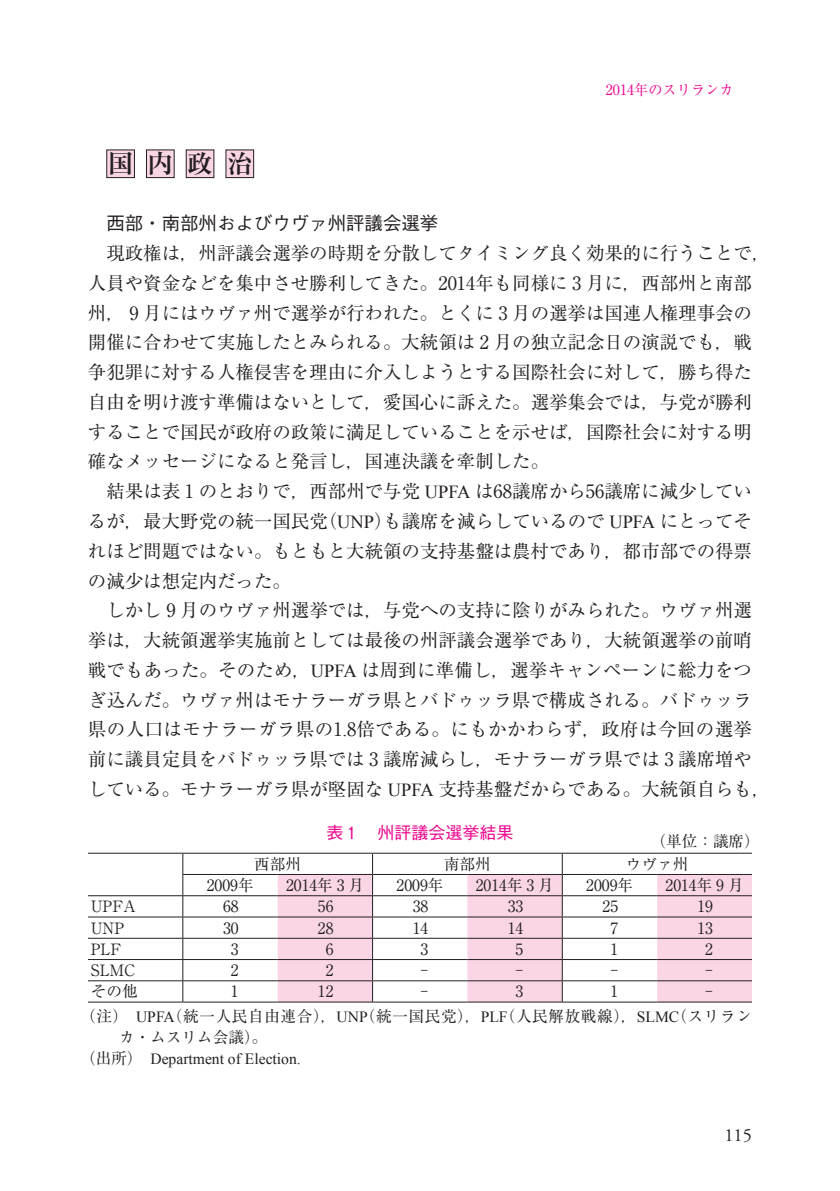
<style>
.page{position:relative;width:840px;height:1191px;background:#fff}
.page>*{position:absolute;margin:0;border:0;box-sizing:border-box;transform-origin:0 0}
.t1{font:700 25.6px "Ryumin Pro";color:#231f20}
.t2{font:18.4px "Ryumin Pro";color:#231f20}
.t3{font:18.4px "Ryumin Pro";letter-spacing:.025em;color:#231f20}
.t4{font:500 18.4px "Gothic BBB Pro";color:#231f20}
.t5{font:18.4px "Adobe Garamond Pro";color:#231f20}
.t6{font:500 17px "Gothic BBB Pro";color:#ed028c}
.t7{font:15.6px "Ryumin Pro";color:#231f20}
.t8{font:15.6px/24.4px "Ryumin Pro";letter-spacing:.04em;color:#231f20}
.t9{font:15.6px/21.2px "Times New Roman";color:#231f20;text-align:center}
.t10{font:14.2px "Ryumin Pro";color:#ed028c}
.s1{font-family:"Times New Roman"}
.s2{font-family:"Ryumin Pro"}
</style>
<div class="page">
<div style="left:107px;top:150px;width:27px;height:28px;background:#fad5e5"></div>
<div style="left:106px;top:150px;width:29px;height:28px;border:1px solid #231f20"></div>
<div style="left:146px;top:150px;width:28px;height:28px;background:#fad5e5"></div>
<div style="left:146px;top:150px;width:28px;height:28px;border:1px solid #231f20"></div>
<div style="left:186px;top:150px;width:28px;height:28px;background:#fad5e5"></div>
<div style="left:186px;top:150px;width:28px;height:28px;border:1px solid #231f20"></div>
<div style="left:226px;top:150px;width:27px;height:28px;background:#fad5e5"></div>
<div style="left:225px;top:150px;width:29px;height:28px;border:1px solid #231f20"></div>
<svg style="left:277px;top:875px;width:474px;height:126px;fill:#fad5e5"></svg>
<hr style="left:88px;top:853px;width:95px;height:1px;background:#231f20">
<hr style="left:183px;top:853px;width:94px;height:1px;background:#231f20">
<hr style="left:277px;top:853px;width:95px;height:1px;background:#231f20">
<hr style="left:372px;top:853px;width:95px;height:1px;background:#231f20">
<hr style="left:467px;top:853px;width:95px;height:1px;background:#231f20">
<hr style="left:562px;top:853px;width:94px;height:1px;background:#231f20">
<hr style="left:656px;top:853px;width:95px;height:1px;background:#231f20">
<hr style="left:182px;top:874px;width:95px;height:1px;background:#231f20">
<hr style="left:277px;top:874px;width:95px;height:1px;background:#231f20">
<hr style="left:372px;top:874px;width:95px;height:1px;background:#231f20">
<hr style="left:467px;top:874px;width:95px;height:1px;background:#231f20">
<hr style="left:562px;top:874px;width:94px;height:1px;background:#231f20">
<hr style="left:656px;top:874px;width:95px;height:1px;background:#231f20">
<hr style="left:88px;top:895px;width:95px;height:1px;background:#231f20">
<hr style="left:183px;top:895px;width:94px;height:1px;background:#231f20">
<hr style="left:277px;top:895px;width:95px;height:1px;background:#231f20">
<hr style="left:372px;top:895px;width:95px;height:1px;background:#231f20">
<hr style="left:467px;top:895px;width:95px;height:1px;background:#231f20">
<hr style="left:562px;top:895px;width:94px;height:1px;background:#231f20">
<hr style="left:656px;top:895px;width:95px;height:1px;background:#231f20">
<hr style="left:88px;top:916px;width:95px;height:1px;background:#231f20">
<hr style="left:183px;top:916px;width:94px;height:1px;background:#231f20">
<hr style="left:277px;top:916px;width:95px;height:1px;background:#231f20">
<hr style="left:372px;top:916px;width:95px;height:1px;background:#231f20">
<hr style="left:467px;top:916px;width:95px;height:1px;background:#231f20">
<hr style="left:562px;top:916px;width:94px;height:1px;background:#231f20">
<hr style="left:656px;top:916px;width:95px;height:1px;background:#231f20">
<hr style="left:88px;top:938px;width:95px;height:1px;background:#231f20">
<hr style="left:183px;top:938px;width:94px;height:1px;background:#231f20">
<hr style="left:277px;top:938px;width:95px;height:1px;background:#231f20">
<hr style="left:372px;top:938px;width:95px;height:1px;background:#231f20">
<hr style="left:467px;top:938px;width:95px;height:1px;background:#231f20">
<hr style="left:562px;top:938px;width:94px;height:1px;background:#231f20">
<hr style="left:656px;top:938px;width:95px;height:1px;background:#231f20">
<hr style="left:88px;top:959px;width:95px;height:1px;background:#231f20">
<hr style="left:183px;top:959px;width:94px;height:1px;background:#231f20">
<hr style="left:277px;top:959px;width:95px;height:1px;background:#231f20">
<hr style="left:372px;top:959px;width:95px;height:1px;background:#231f20">
<hr style="left:467px;top:959px;width:95px;height:1px;background:#231f20">
<hr style="left:562px;top:959px;width:94px;height:1px;background:#231f20">
<hr style="left:656px;top:959px;width:95px;height:1px;background:#231f20">
<hr style="left:88px;top:980px;width:95px;height:1px;background:#231f20">
<hr style="left:183px;top:980px;width:94px;height:1px;background:#231f20">
<svg style="left:182px;top:853px;width:1px;height:148px"></svg>
<hr style="left:277px;top:980px;width:95px;height:1px;background:#231f20">
<hr style="left:372px;top:980px;width:95px;height:1px;background:#231f20">
<svg style="left:372px;top:853px;width:1px;height:148px"></svg>
<hr style="left:467px;top:980px;width:95px;height:1px;background:#231f20">
<hr style="left:562px;top:980px;width:94px;height:1px;background:#231f20">
<svg style="left:561px;top:853px;width:1px;height:148px"></svg>
<hr style="left:656px;top:980px;width:95px;height:1px;background:#231f20">
<hr style="left:88px;top:1001px;width:95px;height:1px;background:#231f20">
<hr style="left:183px;top:1001px;width:94px;height:1px;background:#231f20">
<hr style="left:277px;top:1001px;width:95px;height:1px;background:#231f20">
<hr style="left:372px;top:1001px;width:95px;height:1px;background:#231f20">
<hr style="left:467px;top:1001px;width:95px;height:1px;background:#231f20">
<hr style="left:562px;top:1001px;width:94px;height:1px;background:#231f20">
<hr style="left:656px;top:1001px;width:95px;height:1px;background:#231f20">
<p class="t10" style="left:605px;top:78px;width:129px">2014年のスリランカ</p>
<p class="t1" style="left:108px;top:143px;width:146px">国内政治</p>
<p class="t4" style="left:106px;top:209px;width:333px">西部・南部州およびウヴァ州評議会選挙</p>
<p class="t2" style="left:88px;top:239px;width:683px">　現政権は，州評議会選挙の時期を分散してタイミング良く効果的に行うことで，</p>
<p class="t2" style="left:88px;top:268px;width:665px">人員や資金などを集中させ勝利してきた。2014年も同様に 3 月に，西部州と南部</p>
<p class="t2" style="left:88px;top:298px;width:665px">州， 9 月にはウヴァ州で選挙が行われた。とくに 3 月の選挙は国連人権理事会の</p>
<p class="t2" style="left:88px;top:328px;width:665px">開催に合わせて実施したとみられる。大統領は 2 月の独立記念日の演説でも，戦</p>
<p class="t2" style="left:88px;top:358px;width:665px">争犯罪に対する人権侵害を理由に介入しようとする国際社会に対して，勝ち得た</p>
<p class="t2" style="left:88px;top:387px;width:665px">自由を明け渡す準備はないとして，愛国心に訴えた。選挙集会では，与党が勝利</p>
<p class="t2" style="left:88px;top:417px;width:665px">することで国民が政府の政策に満足していることを示せば，国際社会に対する明</p>
<p class="t2" style="left:88px;top:447px;width:462px">確なメッセージになると発言し，国連決議を牽制した。</p>
<p class="t2" style="left:88px;top:477px;width:665px">　結果は表 1 のとおりで，西部州で与党 <span class="s1">UPFA</span> は68議席から56議席に減少してい</p>
<p class="t2" style="left:88px;top:506px;width:665px">るが，最大野党の統一国民党（<span class="s1">UNP</span>）も議席を減らしているので <span class="s1">UPFA</span> にとってそ</p>
<p class="t2" style="left:88px;top:536px;width:665px">れほど問題ではない。もともと大統領の支持基盤は農村であり，都市部での得票</p>
<p class="t2" style="left:88px;top:566px;width:204px">の減少は想定内だった。</p>
<p class="t2" style="left:106px;top:596px;width:646px">しかし 9 月のウヴァ州選挙では，与党への支持に陰りがみられた。ウヴァ州選</p>
<p class="t2" style="left:88px;top:625px;width:665px">挙は，大統領選挙実施前としては最後の州評議会選挙であり，大統領選挙の前哨</p>
<p class="t2" style="left:88px;top:655px;width:665px">戦でもあった。そのため，<span class="s1">UPFA</span> は周到に準備し，選挙キャンペーンに総力をつ</p>
<p class="t2" style="left:88px;top:685px;width:665px">ぎ込んだ。ウヴァ州はモナラーガラ県とバドゥッラ県で構成される。バドゥッラ</p>
<p class="t3" style="left:88px;top:715px;width:665px">県の人口はモナラーガラ県の1<span class="s1">.</span>8倍である。にもかかわらず，政府は今回の選挙</p>
<p class="t2" style="left:88px;top:745px;width:665px">前に議員定員をバドゥッラ県では 3 議席減らし，モナラーガラ県では 3 議席増や</p>
<p class="t2" style="left:88px;top:774px;width:683px">している。モナラーガラ県が堅固な <span class="s1">UPFA</span> 支持基盤だからである。大統領自らも，</p>
<p class="t6" style="left:326px;top:819px;width:189px">表 1 　州評議会選挙結果</p>
<p class="t7" style="left:650px;top:829px;width:111px">（単位：議席）</p>
<p class="t7" style="left:254px;top:851px;width:48px">西部州</p>
<p class="t7" style="left:444px;top:851px;width:48px">南部州</p>
<p class="t7" style="left:625px;top:851px;width:64px">ウヴァ州</p>
<p class="t7" style="left:207px;top:873px;width:48px">2009年</p>
<p class="t7" style="left:286px;top:873px;width:79px">2014年 3 月</p>
<p class="t7" style="left:396px;top:873px;width:48px">2009年</p>
<p class="t7" style="left:475px;top:873px;width:79px">2014年 3 月</p>
<p class="t7" style="left:586px;top:873px;width:48px">2009年</p>
<p class="t7" style="left:665px;top:873px;width:79px">2014年 9 月</p>
<p class="t7" style="left:91px;top:894px;width:47px">UPFA</p>
<p class="t7" style="left:223px;top:894px;width:17px">68</p>
<p class="t7" style="left:318px;top:894px;width:17px">56</p>
<p class="t7" style="left:412px;top:894px;width:17px">38</p>
<p class="t7" style="left:507px;top:894px;width:17px">33</p>
<p class="t7" style="left:602px;top:894px;width:17px">25</p>
<p class="t7" style="left:697px;top:894px;width:17px">19</p>
<p class="t7" style="left:91px;top:915px;width:35px">UNP</p>
<p class="t7" style="left:223px;top:915px;width:17px">30</p>
<p class="t7" style="left:318px;top:915px;width:17px">28</p>
<p class="t7" style="left:412px;top:915px;width:17px">14</p>
<p class="t7" style="left:507px;top:915px;width:17px">14</p>
<p class="t7" style="left:610px;top:915px;width:9px">7</p>
<p class="t7" style="left:697px;top:915px;width:17px">13</p>
<p class="t7" style="left:91px;top:936px;width:32px">PLF</p>
<p class="t7" style="left:231px;top:936px;width:9px">3</p>
<p class="t7" style="left:325px;top:936px;width:9px">6</p>
<p class="t7" style="left:420px;top:936px;width:9px">3</p>
<p class="t7" style="left:515px;top:936px;width:9px">5</p>
<p class="t7" style="left:610px;top:936px;width:9px">1</p>
<p class="t7" style="left:704px;top:936px;width:9px">2</p>
<p class="t7" style="left:91px;top:958px;width:46px">SLMC</p>
<p class="t7" style="left:231px;top:958px;width:9px">2</p>
<p class="t7" style="left:325px;top:958px;width:9px">2</p>
<p class="t7" style="left:420px;top:958px;width:9px">-</p>
<p class="t7" style="left:515px;top:958px;width:9px">-</p>
<p class="t7" style="left:610px;top:958px;width:9px">-</p>
<p class="t7" style="left:704px;top:958px;width:9px">-</p>
<p class="t7" style="left:91px;top:979px;width:48px">その他</p>
<p class="t7" style="left:231px;top:979px;width:9px">1</p>
<p class="t7" style="left:318px;top:979px;width:17px">12</p>
<p class="t7" style="left:420px;top:979px;width:9px">-</p>
<p class="t7" style="left:515px;top:979px;width:9px">3</p>
<p class="t7" style="left:610px;top:979px;width:9px">1</p>
<p class="t8" style="left:80px;top:978px;width:673px;text-indent:624px">-<br>（注） <span class="s1">UPFA</span>（統一人民自由連合），<span class="s1">UNP</span>（統一国民党），<span class="s1">PLF</span>（人民解放戦線），<span class="s1">SLMC</span>（スリラン</p>
<p class="t9" style="left:80px;top:1027px;width:222px"><span class="s2">カ・ムスリム会議）。<br>（出所）</span> Department of Election.</p>
<p class="t5" style="left:724px;top:1124px;width:29px">115</p>
</div>
